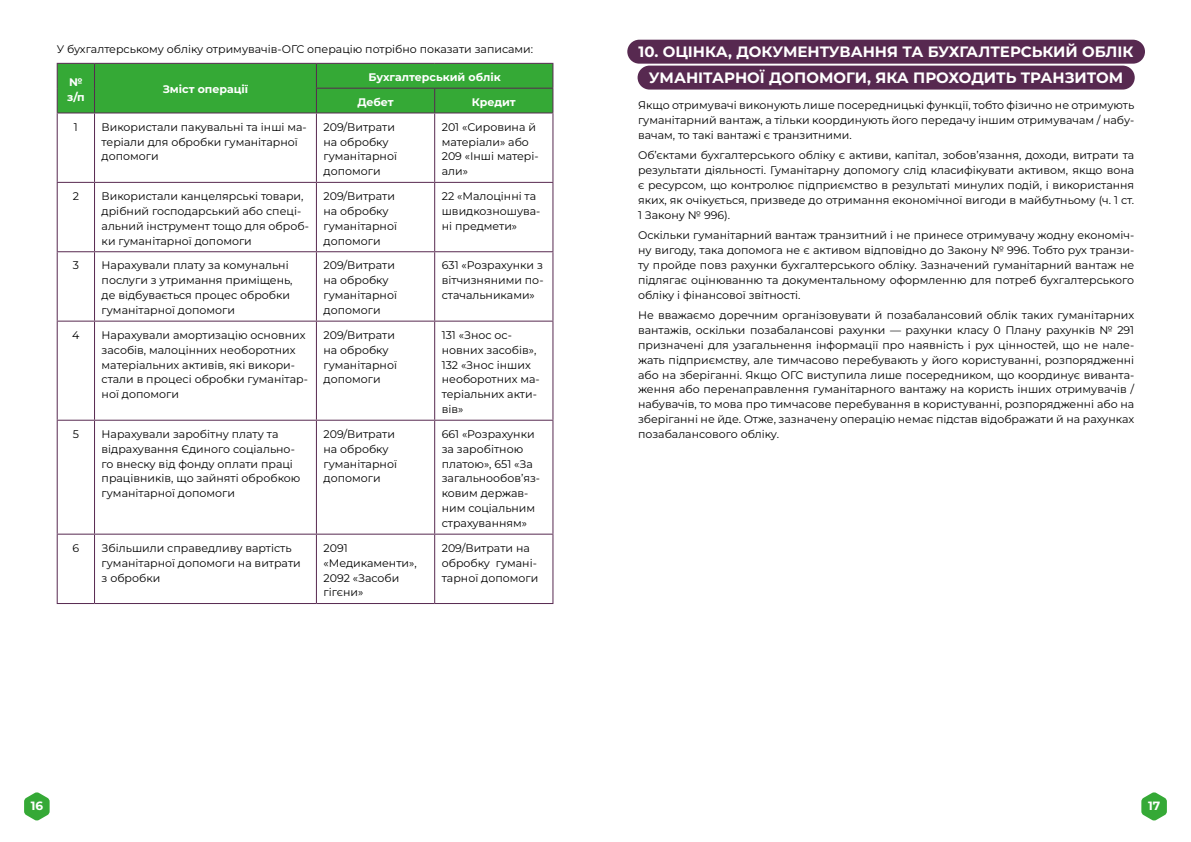
<style>
.page{position:relative;width:1191px;height:842px;background:#fff}
.page>*{position:absolute;margin:0;border:0;box-sizing:border-box;transform-origin:0 0}
.t1{font:700 15px/25.9px "Montserrat";color:#fff;text-align:center}
.t2{font:700 12px "Montserrat";color:#fff}
.t3{font:11px/14.8px "Montserrat";color:#000}
.t4{font:700 11px/14.8px "Montserrat";color:#fff}
</style>
<div class="page">
<svg style="left:24px;top:792px;width:26px;height:29px"></svg>
<svg style="left:1141px;top:792px;width:25px;height:29px"></svg>
<hr style="left:57px;top:113px;width:1px;height:69px;background:#572950">
<hr style="left:94px;top:113px;width:1px;height:69px;background:#572950">
<hr style="left:316px;top:113px;width:1px;height:69px;background:#572950">
<hr style="left:434px;top:113px;width:1px;height:69px;background:#572950">
<hr style="left:552px;top:113px;width:1px;height:69px;background:#572950">
<hr style="left:57px;top:182px;width:38px;height:1px;background:#572950">
<hr style="left:57px;top:183px;width:1px;height:68px;background:#572950">
<hr style="left:95px;top:182px;width:221px;height:1px;background:#572950">
<hr style="left:94px;top:183px;width:1px;height:68px;background:#572950">
<hr style="left:316px;top:182px;width:119px;height:1px;background:#572950">
<hr style="left:316px;top:183px;width:1px;height:68px;background:#572950">
<hr style="left:435px;top:182px;width:118px;height:1px;background:#572950">
<hr style="left:434px;top:183px;width:1px;height:68px;background:#572950">
<hr style="left:552px;top:183px;width:1px;height:68px;background:#572950">
<hr style="left:57px;top:251px;width:38px;height:1px;background:#572950">
<hr style="left:57px;top:252px;width:1px;height:69px;background:#572950">
<hr style="left:95px;top:251px;width:221px;height:1px;background:#572950">
<hr style="left:94px;top:252px;width:1px;height:69px;background:#572950">
<hr style="left:316px;top:251px;width:119px;height:1px;background:#572950">
<hr style="left:316px;top:252px;width:1px;height:69px;background:#572950">
<hr style="left:435px;top:251px;width:118px;height:1px;background:#572950">
<hr style="left:434px;top:252px;width:1px;height:69px;background:#572950">
<hr style="left:552px;top:252px;width:1px;height:69px;background:#572950">
<hr style="left:57px;top:321px;width:38px;height:1px;background:#572950">
<hr style="left:57px;top:322px;width:1px;height:98px;background:#572950">
<hr style="left:95px;top:321px;width:221px;height:1px;background:#572950">
<hr style="left:94px;top:322px;width:1px;height:98px;background:#572950">
<hr style="left:316px;top:321px;width:119px;height:1px;background:#572950">
<hr style="left:316px;top:322px;width:1px;height:98px;background:#572950">
<hr style="left:435px;top:321px;width:118px;height:1px;background:#572950">
<hr style="left:434px;top:322px;width:1px;height:98px;background:#572950">
<hr style="left:552px;top:322px;width:1px;height:98px;background:#572950">
<hr style="left:57px;top:420px;width:38px;height:1px;background:#572950">
<hr style="left:57px;top:421px;width:1px;height:113px;background:#572950">
<hr style="left:95px;top:420px;width:221px;height:1px;background:#572950">
<hr style="left:94px;top:421px;width:1px;height:113px;background:#572950">
<hr style="left:316px;top:420px;width:119px;height:1px;background:#572950">
<hr style="left:316px;top:421px;width:1px;height:113px;background:#572950">
<hr style="left:435px;top:420px;width:118px;height:1px;background:#572950">
<hr style="left:434px;top:421px;width:1px;height:113px;background:#572950">
<hr style="left:552px;top:421px;width:1px;height:113px;background:#572950">
<hr style="left:57px;top:534px;width:38px;height:1px;background:#572950">
<hr style="left:57px;top:535px;width:1px;height:68px;background:#572950">
<hr style="left:95px;top:534px;width:221px;height:1px;background:#572950">
<hr style="left:94px;top:535px;width:1px;height:68px;background:#572950">
<hr style="left:316px;top:534px;width:119px;height:1px;background:#572950">
<hr style="left:316px;top:535px;width:1px;height:68px;background:#572950">
<hr style="left:435px;top:534px;width:118px;height:1px;background:#572950">
<hr style="left:434px;top:535px;width:1px;height:68px;background:#572950">
<hr style="left:552px;top:535px;width:1px;height:68px;background:#572950">
<hr style="left:57px;top:603px;width:38px;height:1px;background:#572950">
<hr style="left:95px;top:603px;width:221px;height:1px;background:#572950">
<hr style="left:316px;top:603px;width:119px;height:1px;background:#572950">
<hr style="left:435px;top:603px;width:118px;height:1px;background:#572950">
<div style="left:57px;top:63px;width:496px;height:50px;background:#35a936"></div>
<hr style="left:435px;top:112px;width:118px;height:1px;background:#572950">
<div style="left:627px;top:40px;width:518px;height:24px;background:#572950;border-radius:12px"></div>
<div style="left:637px;top:66px;width:497px;height:24px;background:#572950;border-radius:12px"></div>
<p class="t3" style="left:57px;top:42px;width:478px">У бухгалтерському обліку отримувачів-ОГС операцію потрібно показати записами:</p>
<p class="t4" style="left:67px;top:74px;width:19px">№ з/п</p>
<p class="t4" style="left:163px;top:82px;width:87px">Зміст операції</p>
<p class="t4" style="left:368px;top:69px;width:134px">Бухгалтерський облік</p>
<p class="t4" style="left:357px;top:94px;width:38px">Дебет</p>
<p class="t4" style="left:472px;top:94px;width:46px">Кредит</p>
<p class="t3" style="left:74px;top:119px;width:5px">1</p>
<p class="t3" style="left:102px;top:119px;width:207px">Використали пакувальні та інші ма&shy;теріали для обробки гуманітарної допомоги</p>
<p class="t3" style="left:323px;top:119px;width:75px">209/Витрати на обробку гуманітарної допомоги</p>
<p class="t3" style="left:442px;top:119px;width:98px">201 «Сировина й матеріали» або<br>209 «Інші матері&shy;али»</p>
<p class="t3" style="left:73px;top:188px;width:8px">2</p>
<p class="t3" style="left:102px;top:188px;width:209px">Використали канцелярські товари, дрібний господарський або спеці&shy;альний інструмент тощо для оброб&shy;ки гуманітарної допомоги</p>
<p class="t3" style="left:323px;top:188px;width:75px">209/Витрати на обробку гуманітарної допомоги</p>
<p class="t3" style="left:442px;top:188px;width:100px">22 «Малоцінні та швидкозношува&shy;ні предмети»</p>
<p class="t3" style="left:73px;top:258px;width:8px">3</p>
<p class="t3" style="left:102px;top:258px;width:192px">Нарахували плату за комунальні послуги з утримання приміщень, де відбувається процес обробки гуманітарної допомоги</p>
<p class="t3" style="left:323px;top:258px;width:75px">209/Витрати на обробку гуманітарної допомоги</p>
<p class="t3" style="left:442px;top:258px;width:103px;text-align:justify">631 «Розрахунки з вітчизняними по&shy;стачальниками»</p>
<p class="t3" style="left:72px;top:327px;width:9px">4</p>
<p class="t3" style="left:102px;top:327px;width:208px">Нарахували амортизацію основних засобів, малоцінних необоротних матеріальних активів, які викори&shy;стали в процесі обробки гуманітар&shy;ної допомоги</p>
<p class="t3" style="left:323px;top:327px;width:75px">209/Витрати на обробку гуманітарної допомоги</p>
<p class="t3" style="left:442px;top:327px;width:99px">131 «Знос ос&shy;новних засобів»,<br>132 «Знос інших необоротних ма&shy;теріальних акти&shy;вів»</p>
<p class="t3" style="left:73px;top:426px;width:8px">5</p>
<p class="t3" style="left:102px;top:426px;width:200px">Нарахували заробітну плату та відрахування Єдиного соціально&shy;го внеску від фонду оплати праці працівників, що зайняті обробкою гуманітарної допомоги</p>
<p class="t3" style="left:323px;top:426px;width:75px">209/Витрати на обробку гуманітарної допомоги</p>
<p class="t3" style="left:442px;top:426px;width:100px">661 «Розрахунки за заробітною платою», 651 «За загальнообов’яз&shy;ковим держав&shy;ним соціальним страхуванням»</p>
<p class="t3" style="left:72px;top:540px;width:8px">6</p>
<p class="t3" style="left:102px;top:540px;width:201px">Збільшили справедливу вартість гуманітарної допомоги на витрати з обробки</p>
<p class="t3" style="left:323px;top:540px;width:95px">2091 «Медикаменти»,<br>2092 «Засоби гігєни»</p>
<p class="t3" style="left:442px;top:540px;width:98px">209/Витрати на обробку гумані&shy;тарної допомоги</p>
<h1 class="t1" style="left:638px;top:38px;width:496px">10. ОЦІНКА, ДОКУМЕНТУВАННЯ ТА БУХГАЛТЕРСЬКИЙ ОБЛІК<br>УМАНІТАРНОЇ ДОПОМОГИ, ЯКА ПРОХОДИТЬ ТРАНЗИТОМ</h1>
<p class="t3" style="left:638px;top:98px;width:498px;text-align:justify">Якщо отримувачі виконують лише посередницькі функції, тобто фізично не отримують гуманітарний вантаж, а тільки координують його передачу іншим отримувачам / набу&shy;вачам, то такі вантажі є транзитними.</p>
<p class="t3" style="left:638px;top:148px;width:498px;text-align:justify">Об’єктами бухгалтерського обліку є активи, капітал, зобов’язання, доходи, витрати та результати діяльності. Гуманітарну допомогу слід класифікувати активом, якщо вона є ресурсом, що контролює підприємство в результаті минулих подій, і використання яких, як очікується, призведе до отримання економічної вигоди в майбутньому (ч. 1 ст.<br>1 Закону № 996).</p>
<p class="t3" style="left:638px;top:228px;width:498px;text-align:justify">Оскільки гуманітарний вантаж транзитний і не принесе отримувачу жодну економіч&shy;ну вигоду, така допомога не є активом відповідно до Закону № 996. Тобто рух транзи&shy;ту пройде повз рахунки бухгалтерського обліку. Зазначений гуманітарний вантаж не підлягає оцінюванню та документальному оформленню для потреб бухгалтерського обліку і фінансової звітності.</p>
<p class="t3" style="left:638px;top:308px;width:498px;text-align:justify">Не вважаємо доречним організовувати й позабалансовий облік таких гуманітарних вантажів, оскільки позабалансові рахунки — рахунки класу 0 Плану рахунків № 291 призначені для узагальнення інформації про наявність і рух цінностей, що не нале&shy;жать підприємству, але тимчасово перебувають у його користуванні, розпорядженні або на зберіганні. Якщо ОГС виступила лише посередником, що координує виванта&shy;ження або перенаправлення гуманітарного вантажу на користь інших отримувачів / набувачів, то мова про тимчасове перебування в користуванні, розпорядженні або на зберіганні не йде. Отже, зазначену операцію немає підстав відображати й на рахунках позабалансового обліку.</p>
<p class="t2" style="left:31px;top:798px;width:14px">16</p>
<p class="t2" style="left:1148px;top:798px;width:14px">17</p>
</div>
